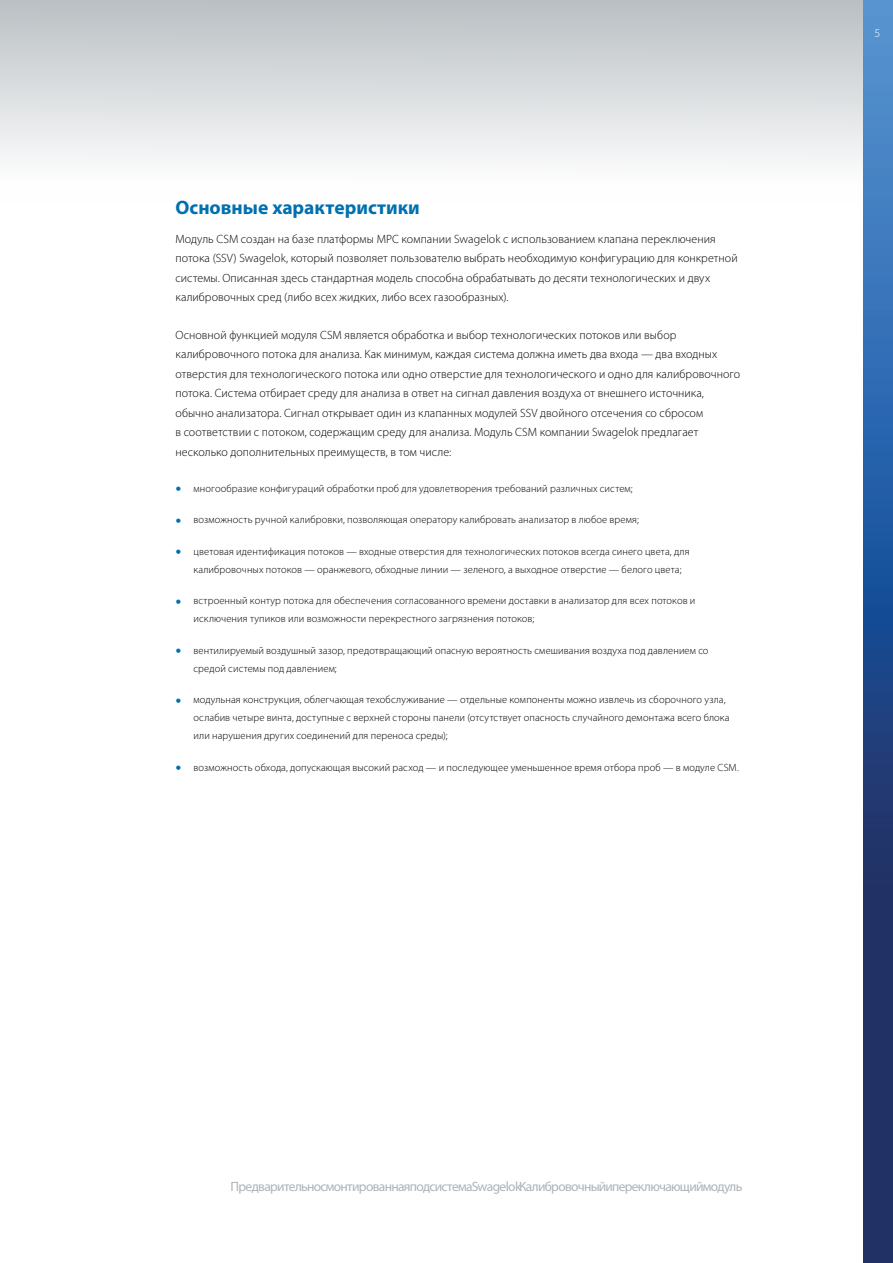
<style>
.page{position:relative;width:893px;height:1263px;background:#fff}
.page>*{position:absolute;margin:0;border:0;box-sizing:border-box;transform-origin:0 0}
.Subhead_1{font:700 19.5px "Myriad Pro";color:#0070af}
.t1{font:13.5px "Myriad Pro";letter-spacing:-.05em;color:#acb4ba}
.Body{font:300 12px/19.5px "Myriad Pro";letter-spacing:.005em;color:#000}
.t2{font:300 12px "Myriad Pro";color:#fff}
.Body_hang{font:300 10.5px/18px "Myriad Pro";letter-spacing:.01em;color:#000}
.s1{font-size:24px;color:#0070af}
</style>
<div class="page">
<div style="left:0;top:0;width:864px;height:203px;background:linear-gradient(to bottom,#b9c0c3,#fff)"></div>
<img style="left:863px;top:0;width:30px;height:1263px">
<p class="Subhead_1" style="left:176px;top:195px;width:246px">Основные характеристики</p>
<p class="Body" style="left:176px;top:229px;width:564px">Модуль CSM создан на базе платформы MPC компании Swagelok с использованием клапана переключения потока (SSV) Swagelok, который позволяет пользователю выбрать необходимую конфигурацию для конкретной системы. Описанная здесь стандартная модель способна обрабатывать до десяти технологических и двух калибровочных сред (либо всех жидких, либо всех газообразных).</p>
<p class="Body" style="left:176px;top:325px;width:566px">Основной функцией модуля CSM является обработка и выбор технологических потоков или выбор калибровочного потока для анализа. Как минимум, каждая система должна иметь два входа — два входных отверстия для технологического потока или одно отверстие для технологического и одно для калибровочного потока. Система отбирает среду для анализа в ответ на сигнал давления воздуха от внешнего источника, обычно анализатора. Сигнал открывает один из клапанных модулей SSV двойного отсечения со сбросом<br>в соответствии с потоком, содержащим среду для анализа. Модуль CSM компании Swagelok предлагает несколько дополнительных преимуществ, в том числе:</p>
<p class="Body_hang" style="left:176px;top:479px;width:459px"><span class="s1">•</span> многообразие конфигураций обработки проб для удовлетворения требований различных систем;</p>
<p class="Body_hang" style="left:176px;top:510px;width:465px"><span class="s1">•</span> возможность ручной калибровки, позволяющая оператору калибровать анализатор в любое время;</p>
<p class="Body_hang" style="left:194px;top:542px;width:498px;text-indent:-18px"><span class="s1">•</span> цветовая идентификация потоков — входные отверстия для технологических потоков всегда синего цвета, для калибровочных потоков — оранжевого, обходные линии — зеленого, а выходное отверстие — белого цвета;</p>
<p class="Body_hang" style="left:194px;top:591px;width:503px;text-indent:-18px"><span class="s1">•</span> встроенный контур потока для обеспечения согласованного времени доставки в анализатор для всех потоков и исключения тупиков или возможности перекрестного загрязнения потоков;</p>
<p class="Body_hang" style="left:194px;top:641px;width:516px;text-indent:-18px"><span class="s1">•</span> вентилируемый воздушный зазор, предотвращающий опасную вероятность смешивания воздуха под давлением со средой системы под давлением;</p>
<p class="Body_hang" style="left:194px;top:690px;width:538px;text-indent:-18px"><span class="s1">•</span> модульная конструкция, облегчающая техобслуживание — отдельные компоненты можно извлечь из сборочного узла, ослабив четыре винта, доступные с верхней стороны панели (отсутствует опасность случайного демонтажа всего блока или нарушения других соединений для переноса среды);</p>
<p class="Body_hang" style="left:176px;top:758px;width:565px"><span class="s1">•</span> возможность обхода, допускающая высокий расход — и последующее уменьшенное время отбора проб — в модуле CSM.</p>
<p class="t2" style="left:875px;top:25px;width:7px">5</p>
<p class="t1" style="left:231px;top:1178px;width:513px">Предварительно смонтированная подсистема Swagelok Калибровочный и переключающий модуль</p>
</div>
